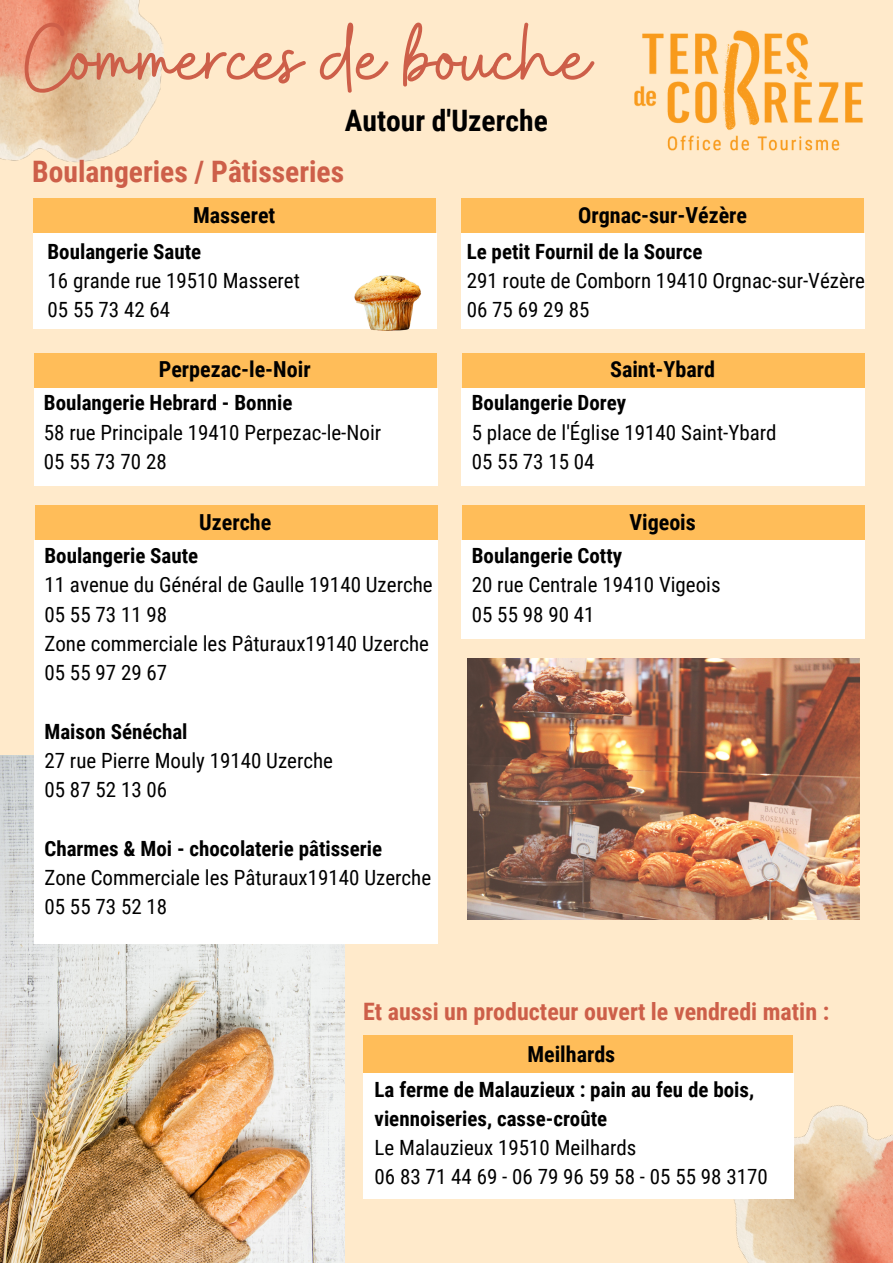
<style>
.page{position:relative;width:893px;height:1264px;background:#fff}
.page>*{position:absolute;margin:0;border:0;box-sizing:border-box;transform-origin:0 0}
.t1{font:97.35px "Buffalo";color:#cd5f49}
.t2{font:700 29.55px "Roboto Condensed";color:#cd5f49}
.t3{font:700 29.55px "Roboto Condensed";color:#000}
.t4{font:700 24px "Roboto Condensed";color:#cd5f49}
.t5{font:700 22.05px "Roboto Condensed";color:#000}
.t6{font:21px "Roboto Condensed";color:#000}
.t7{font:700 21px "Roboto Condensed";color:#000}
</style>
<div class="page">
<div style="left:0;top:0;width:892px;height:1262px;background:#ffeacb"></div>
<div style="left:34px;top:199px;width:402px;height:34px;background:#ffbd59"></div>
<div style="left:33px;top:233px;width:404px;height:96px;background:#fff"></div>
<img style="left:634px;top:30px;width:229px;height:121px">
<div style="left:461px;top:199px;width:403px;height:34px;background:#ffbd59"></div>
<div style="left:461px;top:233px;width:403px;height:96px;background:#fff"></div>
<div style="left:34px;top:353px;width:403px;height:35px;background:#ffbd59"></div>
<div style="left:34px;top:388px;width:403px;height:97px;background:#fff"></div>
<img style="left:0;top:0;width:164px;height:162px">
<img style="left:693px;top:1058px;width:199px;height:204px">
<div style="left:462px;top:353px;width:402px;height:35px;background:#ffbd59"></div>
<div style="left:461px;top:388px;width:404px;height:97px;background:#fff"></div>
<div style="left:35px;top:506px;width:402px;height:34px;background:#ffbd59"></div>
<img style="left:0;top:755px;width:344px;height:507px">
<div style="left:34px;top:540px;width:404px;height:404px;background:#fff"></div>
<div style="left:462px;top:506px;width:402px;height:34px;background:#ffbd59"></div>
<div style="left:461px;top:540px;width:404px;height:98px;background:#fff"></div>
<img style="left:354px;top:275px;width:67px;height:56px">
<img style="left:468px;top:658px;width:391px;height:261px">
<div style="left:363px;top:1035px;width:429px;height:37px;background:#ffbd59"></div>
<div style="left:363px;top:1072px;width:430px;height:126px;background:#fff"></div>
<p class="t1" style="left:25px;top:-5px;width:566px">Commerces de bouche</p>
<p class="t3" style="left:345px;top:104px;width:204px">Autour d'Uzerche</p>
<p class="t2" style="left:32px;top:155px;width:313px">Boulangeries / Pâtisseries</p>
<p class="t5" style="left:193px;top:202px;width:84px">Masseret</p>
<p class="t7" style="left:47px;top:239px;width:155px">Boulangerie Saute</p>
<p class="t6" style="left:47px;top:269px;width:254px">16 grande rue 19510 Masseret</p>
<p class="t6" style="left:47px;top:298px;width:124px">05 55 73 42 64</p>
<p class="t5" style="left:159px;top:357px;width:153px">Perpezac-le-Noir</p>
<p class="t7" style="left:44px;top:391px;width:250px">Boulangerie Hebrard - Bonnie</p>
<p class="t6" style="left:44px;top:420px;width:339px">58 rue Principale 19410 Perpezac-le-Noir</p>
<p class="t6" style="left:44px;top:449px;width:124px">05 55 73 70 28</p>
<p class="t5" style="left:199px;top:509px;width:73px">Uzerche</p>
<p class="t7" style="left:44px;top:543px;width:155px">Boulangerie Saute</p>
<p class="t6" style="left:44px;top:573px;width:389px">11 avenue du Général de Gaulle 19140 Uzerche</p>
<p class="t6" style="left:44px;top:602px;width:124px">05 55 73 11 98</p>
<p class="t6" style="left:44px;top:631px;width:386px">Zone commerciale les Pâturaux19140 Uzerche</p>
<p class="t6" style="left:44px;top:660px;width:124px">05 55 97 29 67</p>
<p class="t7" style="left:44px;top:719px;width:144px">Maison Sénéchal</p>
<p class="t6" style="left:44px;top:748px;width:290px">27 rue Pierre Mouly 19140 Uzerche</p>
<p class="t6" style="left:44px;top:777px;width:124px">05 87 52 13 06</p>
<p class="t7" style="left:44px;top:836px;width:339px">Charmes &amp; Moi - chocolaterie pâtisserie</p>
<p class="t6" style="left:44px;top:865px;width:388px">Zone Commerciale les Pâturaux19140 Uzerche</p>
<p class="t6" style="left:44px;top:894px;width:124px">05 55 73 52 18</p>
<p class="t5" style="left:578px;top:203px;width:170px">Orgnac-sur-Vézère</p>
<p class="t7" style="left:466px;top:239px;width:237px">Le petit Fournil de la Source</p>
<p class="t6" style="left:466px;top:269px;width:400px">291 route de Comborn 19410 Orgnac-sur-Vézère</p>
<p class="t6" style="left:466px;top:298px;width:124px">06 75 69 29 85</p>
<p class="t5" style="left:610px;top:357px;width:106px">Saint-Ybard</p>
<p class="t7" style="left:472px;top:391px;width:156px">Boulangerie Dorey</p>
<p class="t6" style="left:472px;top:420px;width:306px">5 place de l'Église 19140 Saint-Ybard</p>
<p class="t6" style="left:472px;top:449px;width:124px">05 55 73 15 04</p>
<p class="t5" style="left:629px;top:509px;width:68px">Vigeois</p>
<p class="t7" style="left:472px;top:543px;width:152px">Boulangerie Cotty</p>
<p class="t6" style="left:472px;top:573px;width:250px">20 rue Centrale 19410 Vigeois</p>
<p class="t6" style="left:472px;top:602px;width:124px">05 55 98 90 41</p>
<p class="t4" style="left:363px;top:997px;width:467px">Et aussi un producteur ouvert le vendredi matin :</p>
<p class="t5" style="left:527px;top:1041px;width:89px">Meilhards</p>
<p class="t7" style="left:374px;top:1077px;width:381px">La ferme de Malauzieux : pain au feu de bois,</p>
<p class="t7" style="left:374px;top:1106px;width:234px">viennoiseries, casse-croûte</p>
<p class="t6" style="left:374px;top:1135px;width:263px">Le Malauzieux 19510 Meilhards</p>
<p class="t6" style="left:374px;top:1164px;width:394px">06 83 71 44 69 - 06 79 96 59 58 - 05 55 98 3170</p>
</div>
